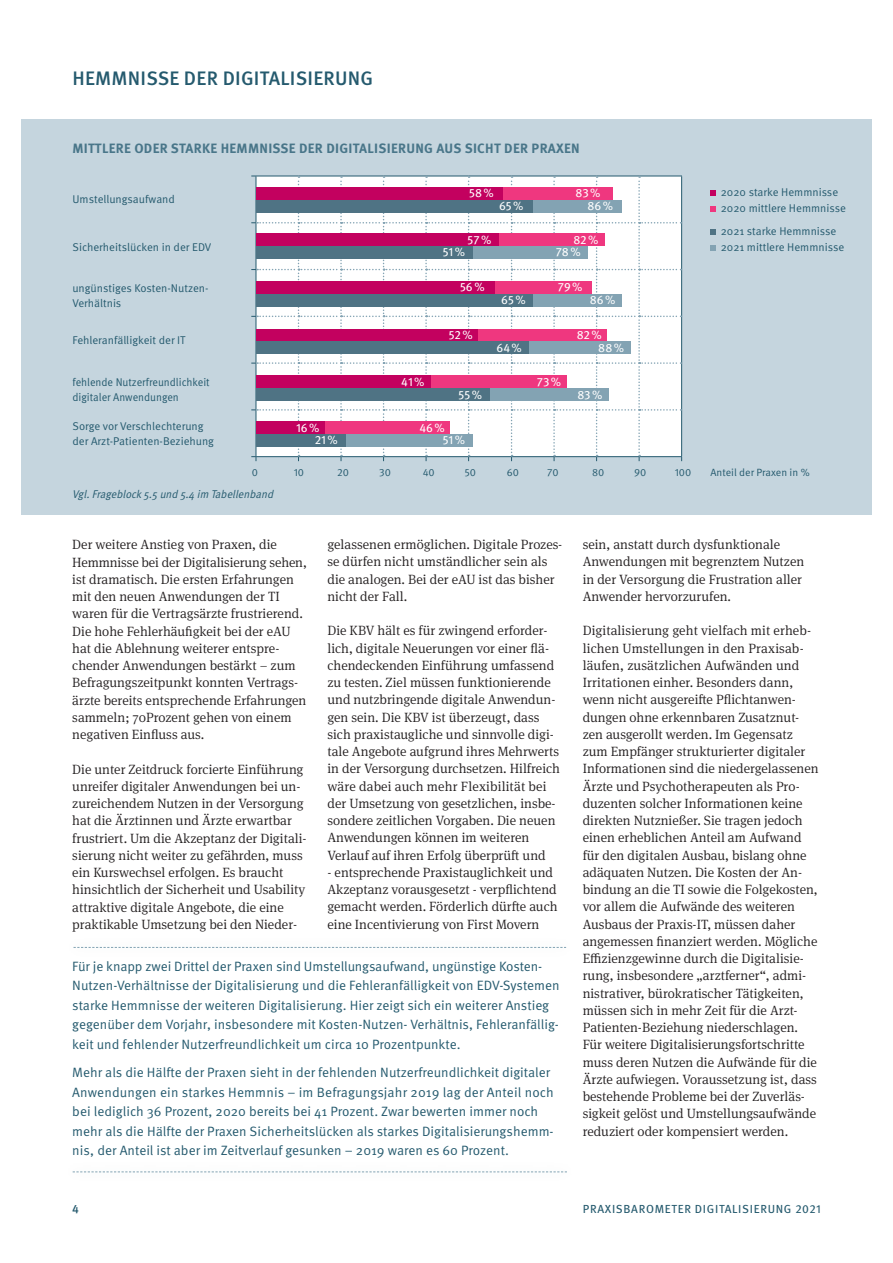
<style>
.page{position:relative;width:893px;height:1263px;background:#fff}
.page>*{position:absolute;margin:0;border:0;box-sizing:border-box;transform-origin:0 0}
.t1{font:500 19.5px "Meta Pro";letter-spacing:.01em;color:#255a6e}
.t2{font:300 13.5px/17.2px "Meta Serif Pro";color:#231f20}
.t3{font:13.5px/19.5px "Meta Pro";color:#255a6e}
.t4{font:700 13.5px "Meta Pro";letter-spacing:.02em;color:#497689}
.t5{font:12px "Meta Pro";color:#fff}
.t6{font:500 12px "Meta Pro";color:#255a6e}
.t7{font:11.7px "Meta Pro";letter-spacing:.06em;color:#255a6e}
.t8{font:11.25px/15px "Meta Pro";color:#255a6e}
.t9{font:11.25px/15px "Meta Pro";color:#255a6e;scale:.95 1}
.t10{font:italic 11.25px "Meta Pro";color:#255a6e;scale:.95 1}
.t11{font:10.5px "Meta Pro";color:#255a6e}
</style>
<div class="page">
<div style="left:21px;top:119px;width:851px;height:395px;background:#c5d5de"></div>
<svg style="left:251px;top:176px;width:431px;height:285px;background:#f5f6f8"></svg>
<div style="left:256px;top:187px;width:356px;height:13px;background:#ef377f"></div>
<div style="left:256px;top:187px;width:247px;height:13px;background:#c3015f"></div>
<div style="left:256px;top:233px;width:349px;height:13px;background:#ef377f"></div>
<div style="left:256px;top:233px;width:243px;height:13px;background:#c3015f"></div>
<div style="left:256px;top:281px;width:336px;height:13px;background:#ef377f"></div>
<div style="left:256px;top:281px;width:238px;height:13px;background:#c3015f"></div>
<div style="left:256px;top:329px;width:351px;height:12px;background:#ef377f"></div>
<div style="left:256px;top:329px;width:221px;height:12px;background:#c3015f"></div>
<div style="left:256px;top:422px;width:194px;height:12px;background:#ef377f"></div>
<div style="left:256px;top:422px;width:68px;height:12px;background:#c3015f"></div>
<div style="left:256px;top:200px;width:366px;height:13px;background:#83a3b3"></div>
<div style="left:256px;top:200px;width:277px;height:13px;background:#4f7384"></div>
<div style="left:256px;top:376px;width:311px;height:12px;background:#ef377f"></div>
<div style="left:256px;top:376px;width:174px;height:12px;background:#c3015f"></div>
<div style="left:256px;top:246px;width:332px;height:13px;background:#83a3b3"></div>
<div style="left:256px;top:246px;width:217px;height:13px;background:#4f7384"></div>
<div style="left:256px;top:294px;width:366px;height:13px;background:#83a3b3"></div>
<div style="left:256px;top:294px;width:277px;height:13px;background:#4f7384"></div>
<div style="left:256px;top:341px;width:374px;height:13px;background:#83a3b3"></div>
<div style="left:256px;top:341px;width:272px;height:13px;background:#4f7384"></div>
<div style="left:256px;top:388px;width:353px;height:13px;background:#83a3b3"></div>
<div style="left:256px;top:388px;width:234px;height:13px;background:#4f7384"></div>
<div style="left:256px;top:434px;width:217px;height:13px;background:#83a3b3"></div>
<div style="left:256px;top:434px;width:89px;height:13px;background:#4f7384"></div>
<svg style="left:710px;top:190px;width:6px;height:6px"></svg>
<svg style="left:710px;top:206px;width:6px;height:6px"></svg>
<svg style="left:710px;top:229px;width:6px;height:6px"></svg>
<svg style="left:710px;top:245px;width:6px;height:6px"></svg>
<svg style="left:74px;top:947px;width:492px;height:1px"></svg>
<svg style="left:73px;top:1171px;width:494px;height:1px"></svg>
<h2 class="t1" style="left:72px;top:66px;width:302px">HEMMNISSE DER DIGITALISIERUNG</h2>
<h3 class="t4" style="left:72px;top:139px;width:509px">MITTLERE ODER STARKE HEMMNISSE DER DIGITALISIERUNG AUS SICHT DER PRAXEN</h3>
<p class="t8" style="left:72px;top:192px;width:104px">Umstellungsaufwand</p>
<p class="t8" style="left:72px;top:240px;width:140px">Sicherheitslücken in der EDV</p>
<p class="t8" style="left:72px;top:280px;width:138px">ungünstiges Kosten-Nutzen-<br>Verhältnis</p>
<p class="t8" style="left:72px;top:333px;width:114px">Fehleranfälligkeit der IT</p>
<p class="t9" style="left:72px;top:375px;width:146px">fehlende Nutzerfreundlichkeit digitaler Anwendungen</p>
<p class="t8" style="left:72px;top:418px;width:143px">Sorge vor Verschlechterung der Arzt-Patienten-Beziehung</p>
<p class="t5" style="left:469px;top:186px;width:26px">58 %</p>
<p class="t5" style="left:576px;top:186px;width:27px">83 %</p>
<p class="t5" style="left:467px;top:232px;width:25px">57 %</p>
<p class="t5" style="left:573px;top:232px;width:27px">82 %</p>
<p class="t5" style="left:460px;top:279px;width:26px">56 %</p>
<p class="t5" style="left:558px;top:279px;width:26px">79 %</p>
<p class="t5" style="left:449px;top:327px;width:26px">52 %</p>
<p class="t5" style="left:577px;top:327px;width:27px">82 %</p>
<p class="t5" style="left:499px;top:198px;width:26px">65 %</p>
<p class="t5" style="left:588px;top:198px;width:27px">86 %</p>
<p class="t5" style="left:443px;top:245px;width:24px">51 %</p>
<p class="t5" style="left:556px;top:245px;width:26px">78 %</p>
<p class="t5" style="left:501px;top:292px;width:26px">65 %</p>
<p class="t5" style="left:590px;top:292px;width:27px">86 %</p>
<p class="t5" style="left:496px;top:340px;width:27px">64 %</p>
<p class="t5" style="left:598px;top:340px;width:27px">88 %</p>
<p class="t5" style="left:458px;top:387px;width:25px">55 %</p>
<p class="t5" style="left:577px;top:387px;width:27px">83 %</p>
<p class="t5" style="left:401px;top:374px;width:25px">41 %</p>
<p class="t5" style="left:537px;top:374px;width:26px">73 %</p>
<p class="t5" style="left:296px;top:420px;width:25px">16 %</p>
<p class="t5" style="left:419px;top:420px;width:27px">46 %</p>
<p class="t5" style="left:315px;top:433px;width:24px">21 %</p>
<p class="t5" style="left:443px;top:433px;width:24px">51 %</p>
<p class="t8" style="left:721px;top:184px;width:127px;line-height:16.5px">2020 starke Hemmnisse<br>2020 mittlere Hemmnisse</p>
<p class="t8" style="left:721px;top:223px;width:125px;line-height:16.5px">2021 starke Hemmnisse<br>2021 mittlere Hemmnisse</p>
<p class="t11" style="left:252px;top:466px;width:8px">0</p>
<p class="t11" style="left:294px;top:466px;width:12px">10</p>
<p class="t11" style="left:337px;top:466px;width:13px">20</p>
<p class="t11" style="left:379px;top:466px;width:13px">30</p>
<p class="t11" style="left:423px;top:466px;width:14px">40</p>
<p class="t11" style="left:465px;top:466px;width:13px">50</p>
<p class="t11" style="left:507px;top:466px;width:14px">60</p>
<p class="t11" style="left:547px;top:466px;width:13px">70</p>
<p class="t11" style="left:592px;top:466px;width:14px">80</p>
<p class="t11" style="left:634px;top:466px;width:14px">90</p>
<p class="t11" style="left:675px;top:466px;width:18px">100</p>
<p class="t11" style="left:710px;top:466px;width:101px">Anteil der Praxen in %</p>
<p class="t10" style="left:72px;top:487px;width:216px">Vgl.Frageblock5.5und 5.4im Tabellenband</p>
<p class="t2" style="left:72px;top:535px;width:236px">Der weitere Anstieg von Praxen, die Hemmnisse bei der Digitalisierung sehen, ist dramatisch. Die ersten Erfahrungen mit den neuen Anwendungen der TI waren für die Vertragsärzte frustrierend.<br>Die hohe Fehlerhäufigkeit bei der eAU hat die Ablehnung weiterer entspre&shy;chender Anwendungen bestärkt – zum Befragungszeitpunkt konnten Vertrags&shy;ärzte bereits entsprechende Erfahrungen sammeln; 70Prozent gehen von einem negativen Einfluss aus.</p>
<p class="t2" style="left:72px;top:760px;width:236px">Die unter Zeitdruck forcierte Einführung unreifer digitaler Anwendungen bei un&shy;zureichendem Nutzen in der Versorgung hat die Ärztinnen und Ärzte erwartbar frustriert. Um die Akzeptanz der Digitali&shy;sierung nicht weiter zu gefährden, muss ein Kurswechsel erfolgen. Es braucht hinsichtlich der Sicherheit und Usability attraktive digitale Angebote, die eine praktikable Umsetzung bei den Nieder-</p>
<p class="t2" style="left:327px;top:535px;width:236px">gelassenen ermöglichen. Digitale Prozes&shy;se dürfen nicht umständlicher sein als die analogen. Bei der eAU ist das bisher nicht der Fall.</p>
<p class="t2" style="left:327px;top:621px;width:234px">Die KBV hält es für zwingend erforder&shy;lich, digitale Neuerungen vor einer flä&shy;chendeckenden Einführung umfassend zu testen. Ziel müssen funktionierende und nutzbringende digitale Anwendun&shy;gen sein. Die KBV ist überzeugt, dass sich praxistaugliche und sinnvolle digi&shy;tale Angebote aufgrund ihres Mehrwerts in der Versorgung durchsetzen. Hilfreich wäre dabei auch mehr Flexibilität bei der Umsetzung von gesetzlichen, insbe&shy;sondere zeitlichen Vorgaben. Die neuen Anwendungen können im weiteren Verlauf auf ihren Erfolg überprüft und</p>
<p class="t2" style="left:327px;top:863px;width:232px">- entsprechende Praxistauglichkeit und Akzeptanz vorausgesetzt - verpflichtend gemacht werden. Förderlich dürfte auch eine Incentivierung von First Movern</p>
<p class="t3" style="left:72px;top:957px;width:489px">Für je knapp zwei Drittel der Praxen sind Umstellungsaufwand, ungünstige Kosten-Nutzen-Verhältnisse der Digitalisierung und die Fehleranfälligkeit von EDV-Systemen starke Hemmnisse der weiteren Digitalisierung. Hier zeigt sich ein weiterer Anstieg gegenüber dem Vorjahr, insbesondere mit Kosten-Nutzen- Verhältnis, Fehleranfällig&shy;keit und fehlender Nutzerfreundlichkeit um circa 10 Prozentpunkte.</p>
<p class="t3" style="left:72px;top:1063px;width:483px">Mehr als die Hälfte der Praxen sieht in der fehlenden Nutzerfreundlichkeit digitaler Anwendungen ein starkes Hemmnis – im Befragungsjahr 2019 lag der Anteil noch bei lediglich 36 Prozent, 2020 bereits bei 41 Prozent. Zwar bewerten immer noch mehr als die Hälfte der Praxen Sicherheitslücken als starkes Digitalisierungshemm&shy;nis, der Anteil ist aber im Zeitverlauf gesunken – 2019 waren es 60 Prozent.</p>
<p class="t2" style="left:583px;top:535px;width:223px">sein, anstatt durch dysfunktionale Anwendungen mit begrenztem Nutzen in der Versorgung die Frustration aller Anwender hervorzurufen.</p>
<p class="t2" style="left:583px;top:621px;width:237px">Digitalisierung geht vielfach mit erheb&shy;lichen Umstellungen in den Praxisab&shy;läufen, zusätzlichen Aufwänden und Irritationen einher. Besonders dann, wenn nicht ausgereifte Pflichtanwen&shy;dungen ohne erkennbaren Zusatznut&shy;zen ausgerollt werden. Im Gegensatz zum Empfänger strukturierter digitaler Informationen sind die niedergelassenen Ärzte und Psychotherapeuten als Pro&shy;duzenten solcher Informationen keine direkten Nutznießer. Sie tragen jedoch einen erheblichen Anteil am Aufwand für den digitalen Ausbau, bislang ohne adäquaten Nutzen. Die Kosten der An&shy;bindung an die TI sowie die Folgekosten, vor allem die Aufwände des weiteren Ausbaus der Praxis-IT, müssen daher angemessen finanziert werden. Mögliche Effizienzgewinne durch die Digitalisie&shy;rung, insbesondere „arztferner“, admi&shy;nistrativer, bürokratischer Tätigkeiten, müssen sich in mehr Zeit für die Arzt-Patienten-Beziehung niederschlagen.<br>Für weitere Digitalisierungsfortschritte muss deren Nutzen die Aufwände für die Ärzte aufwiegen. Voraussetzung ist, dass bestehende Probleme bei der Zuverläs&shy;sigkeit gelöst und Umstellungsaufwände reduziert oder kompensiert werden.</p>
<p class="t6" style="left:72px;top:1201px;width:8px">4</p>
<p class="t7" style="left:583px;top:1201px;width:239px">PRAXISBAROMETER DIGITALISIERUNG 2021</p>
</div>
